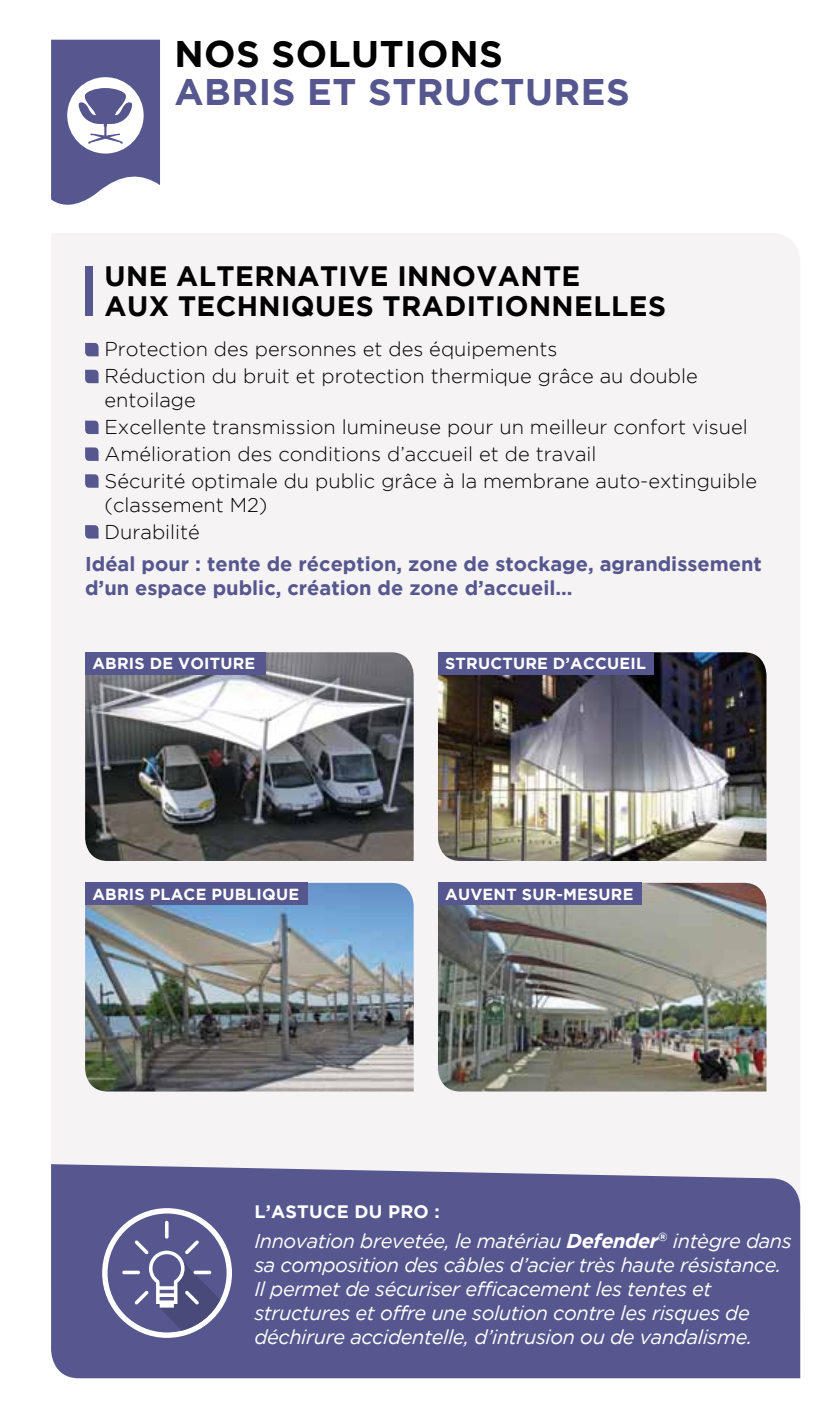
<style>
.page{position:relative;width:840px;height:1418px;background:#fff}
.page>*{position:absolute;margin:0;border:0;box-sizing:border-box;transform-origin:0 0}
.t1{font:700 37px "Gotham";letter-spacing:.015em;color:#56578e}
.t2{font:700 37px "Gotham";letter-spacing:.015em;color:#000}
.t3{font:700 28px "Gotham";letter-spacing:.015em;color:#000}
.t4{font:300 20px/26.8px "Gotham";color:#000}
.t5{font:italic 20px/24px "Gotham";letter-spacing:-.02em;color:#fff}
.t6{font:700 20px/24px "Gotham";color:#56578e}
.t7{font:700 18px "Gotham";letter-spacing:.015em;color:#fff}
.t8{font:700 16px "Gotham";letter-spacing:.015em;color:#fff}
.s1{font-weight:700}
</style>
<div class="page">
<div style="left:51px;top:233px;width:748px;height:931px;background:#f5f3f3"></div>
<svg style="left:85px;top:343px;width:13px;height:13px"></svg>
<svg style="left:85px;top:370px;width:13px;height:13px"></svg>
<svg style="left:85px;top:420px;width:13px;height:14px"></svg>
<svg style="left:85px;top:447px;width:13px;height:14px"></svg>
<svg style="left:85px;top:474px;width:13px;height:14px"></svg>
<svg style="left:85px;top:525px;width:13px;height:13px"></svg>
<div style="left:85px;top:266px;width:8px;height:50px;background:#56578e"></div>
<img style="left:85px;top:652px;width:328px;height:209px">
<div style="left:85px;top:652px;width:180px;height:22px;background:#56578e"></div>
<img style="left:85px;top:882px;width:328px;height:209px">
<div style="left:85px;top:882px;width:222px;height:23px;background:#56578e"></div>
<img style="left:437px;top:652px;width:329px;height:209px">
<div style="left:437px;top:652px;width:216px;height:22px;background:#56578e"></div>
<img style="left:437px;top:882px;width:329px;height:209px">
<div style="left:437px;top:882px;width:204px;height:23px;background:#56578e"></div>
<div style="left:51px;top:1164px;width:748px;height:214px;background:#56578e"></div>
<svg style="left:102px;top:1208px;width:130px;height:129px"></svg>
<svg style="left:51px;top:40px;width:109px;height:165px"></svg>
<h1 class="t2" style="left:174px;top:32px;width:324px">nos solutions</h1>
<h1 class="t1" style="left:174px;top:70px;width:25px">ABRI</h1>
<h1 class="t1" style="left:272px;top:70px;width:359px">S ET STRUCTURES</h1>
<h2 class="t3" style="left:105px;top:260px;width:92px">UNE ALTERNATI</h2>
<h2 class="t3" style="left:348px;top:260px;width:69px">VE INNO</h2>
<h2 class="t3" style="left:476px;top:260px;width:43px">VANTE</h2>
<h2 class="t3" style="left:105px;top:290px;width:94px">AUX TECHNIQ</h2>
<h2 class="t3" style="left:315px;top:290px;width:88px">UES TRADITIONNELLE</h2>
<h2 class="t3" style="left:647px;top:290px;width:19px">S</h2>
<p class="t4" style="left:104px;top:335px;width:594px">Protection des personnes et des équipements<br>Réduction du bruit et protection thermique grâce au double</p>
<p class="t4" style="left:104px;top:386px;width:653px">entoilage<br>Excellente transmission lumineuse pour un meilleur confort visuel Amélioration des conditions d’accueil et de travail<br>Sécurité optimale du public grâce à la membrane auto-extinguible</p>
<p class="t4" style="left:104px;top:491px;width:164px">(classement M2)<br>Durabilité</p>
<p class="t6" style="left:85px;top:551px;width:677px">Idéal pour : tente de réception, zone de stockage, agrandissement d’un espace public, création de zone d’accueil...</p>
<p class="t8" style="left:92px;top:654px;width:11px">ABRI</p>
<p class="t8" style="left:134px;top:654px;width:67px">S DE VOIT</p>
<p class="t8" style="left:220px;top:654px;width:24px">URE</p>
<p class="t8" style="left:92px;top:884px;width:11px">ABRI</p>
<p class="t8" style="left:134px;top:884px;width:39px">S PLACE</p>
<p class="t8" style="left:211px;top:884px;width:35px">PUBLIQ</p>
<p class="t8" style="left:276px;top:884px;width:22px">UE</p>
<p class="t8" style="left:445px;top:654px;width:138px">STRUCTURE D’ACC</p>
<p class="t8" style="left:607px;top:654px;width:22px">UEIL</p>
<p class="t8" style="left:445px;top:884px;width:50px">AUVENT</p>
<p class="t8" style="left:521px;top:884px;width:101px">SUR-MESURE</p>
<p class="t7" style="left:254px;top:1201px;width:187px">L’astuce du pro :</p>
<p class="t5" style="left:254px;top:1228px;width:538px">Innovation brevetée, le matériau <span class="s1">Defender</span><sup>®</sup> intègre dans sa composition des câbles d’acier très haute résistance.<br>Il permet de sécuriser efficacement les tentes et structures et offre une solution contre les risques de déchirure accidentelle, d’intrusion ou de vandalisme.</p>
</div>
